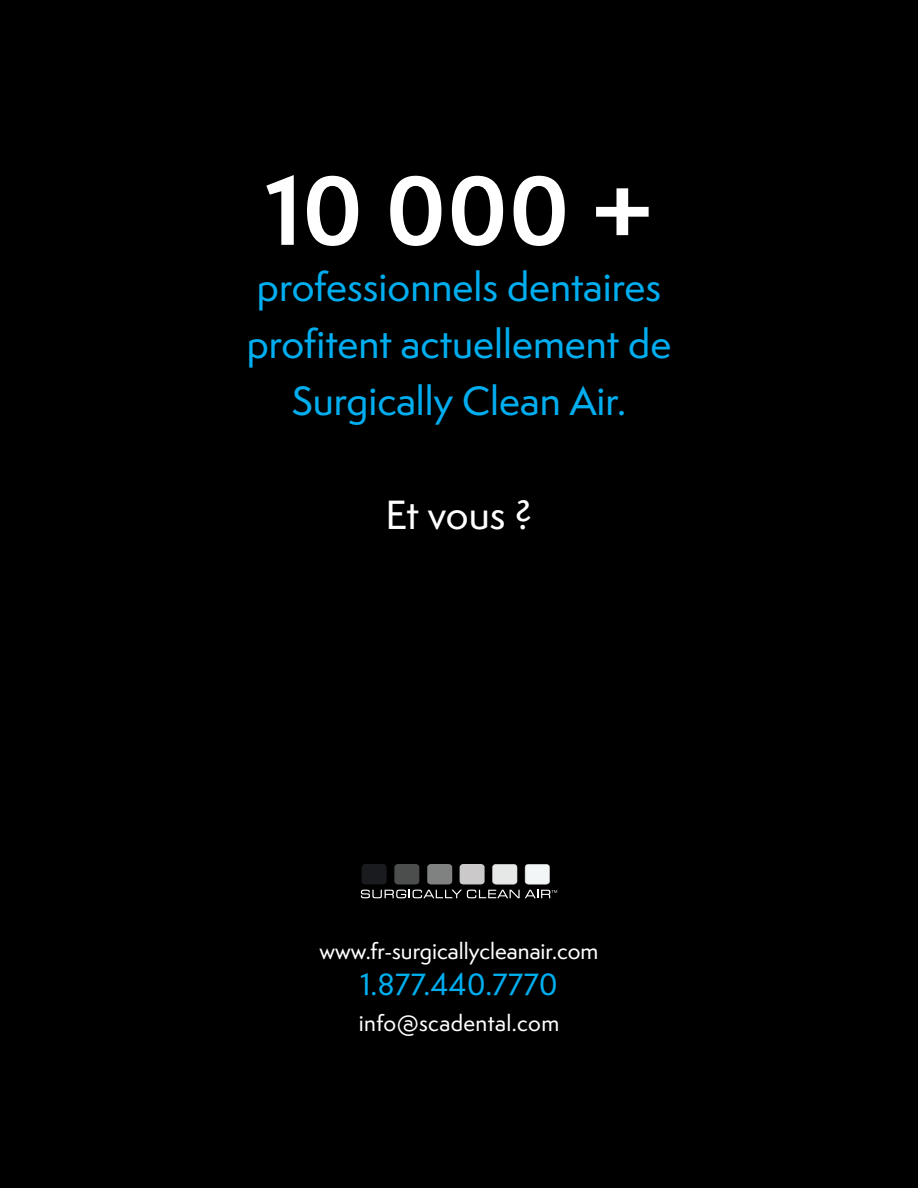
<style>
.page{position:relative;width:918px;height:1188px;background:#000}
.page>*{position:absolute;margin:0;border:0;box-sizing:border-box;transform-origin:0 0}
.t1{font:700 90px "Semplicita Pro";color:#fff}
.t2{font:500 37.5px/57px "Semplicita Pro";color:#00aeef;text-align:center}
.t3{font:500 37.5px "Semplicita Pro";letter-spacing:-.005em;color:#fff}
.t4{font:500 28.5px "Semplicita Pro";color:#00aeef}
.t5{font:500 21px "Semplicita Pro";color:#fff}
.t6{font:500 21px "Semplicita Pro";letter-spacing:.02em;color:#fff}
</style>
<div class="page">
<div style="left:362px;top:864px;width:25px;height:20px;background:#191b1e;border-radius:4px"></div>
<div style="left:394px;top:864px;width:25px;height:20px;background:#4c4e4e;border-radius:4px"></div>
<div style="left:427px;top:864px;width:25px;height:20px;background:#808181;border-radius:4px"></div>
<div style="left:460px;top:864px;width:25px;height:20px;background:#cbc9c9;border-radius:4px"></div>
<svg style="left:492px;top:864px;width:25px;height:20px"></svg>
<svg style="left:525px;top:864px;width:25px;height:20px"></svg>
<svg style="left:361px;top:890px;width:196px;height:8px"></svg>
<p class="t1" style="left:265px;top:143px;width:390px">10 000 +</p>
<p class="t2" style="left:247px;top:259px;width:426px">professionnels dentaires profitent actuellement de<br>Surgically Clean Air.</p>
<p class="t3" style="left:386px;top:489px;width:148px">Et vous ?</p>
<p class="t5" style="left:320px;top:936px;width:280px">www.fr-surgicallycleanair.com</p>
<p class="t4" style="left:360px;top:964px;width:199px">1.877.440.7770</p>
<p class="t6" style="left:359px;top:1008px;width:202px">info@scadental.com</p>
</div>
